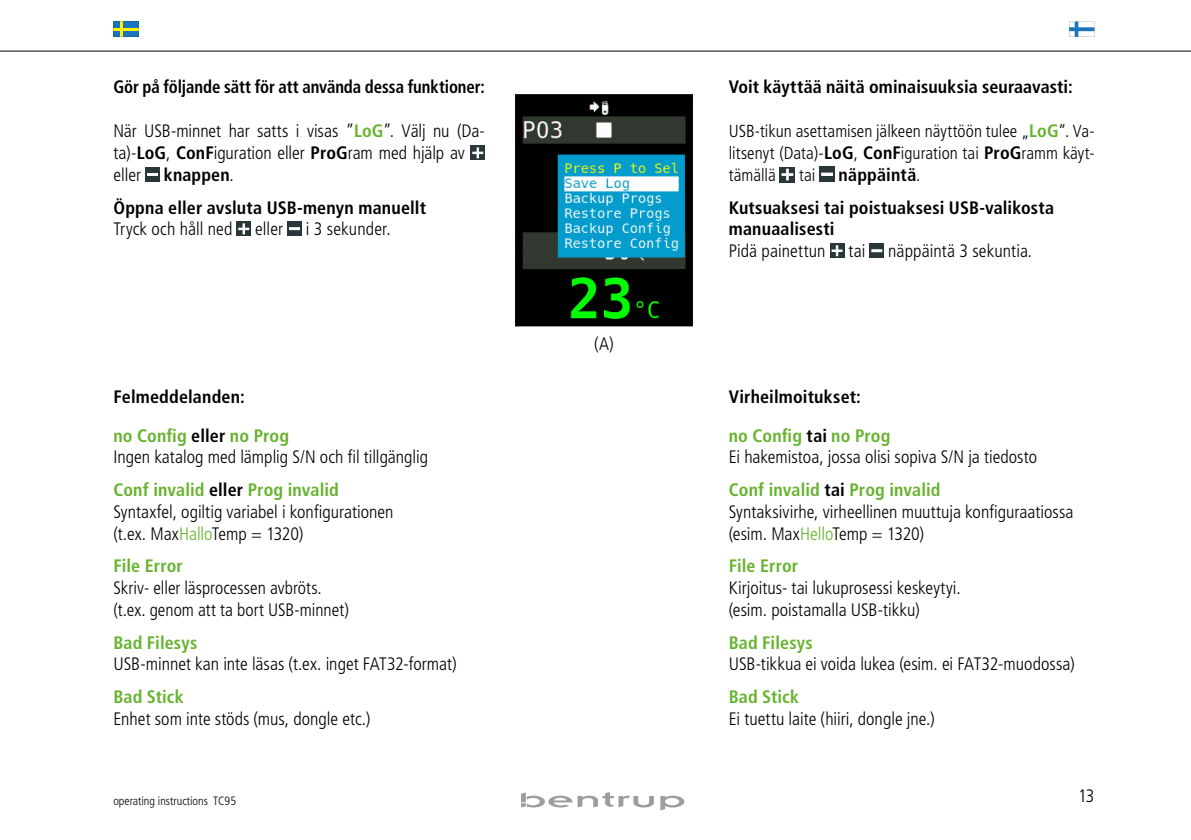
<style>
.page{position:relative;width:1191px;height:840px;background:#fff}
.page>*{position:absolute;margin:0;border:0;box-sizing:border-box;transform-origin:0 0}
.t1{font:300 condensed 18px/21.6px "Frutiger LT Pro";color:#000}
.t2{font:700 condensed 18px/33px "Frutiger LT Pro";letter-spacing:.005em;color:#000}
.t3{font:700 condensed 18px "Frutiger LT Pro";letter-spacing:.005em;color:#66b32e}
.t4{font:700 condensed 18px "Frutiger LT Pro";letter-spacing:.005em;color:#000;scale:.93 1}
.t5{font:300 condensed 17.4px/21.6px "Frutiger LT Pro";color:#000;text-align:justify}
.t6{font:300 condensed 12px "Frutiger LT Pro";color:#000}
.s1{font-weight:700;color:#66b32e}
.s2{font-weight:700}
.s3{font-weight:300}
.s4{color:#66b32e}
.s5{font-weight:700;font-size:18px;color:#66b32e}
.s6{font-weight:700;font-size:18px}
.s7{font-weight:300;font-size:17.4px}
.s8{font-size:17.4px}
</style>
<div class="page">
<hr style="left:0;top:51px;width:1191px;height:1px;background:#000">
<svg style="left:660px;top:795px;width:24px;height:15px"></svg>
<svg style="left:521px;top:792px;width:133px;height:15px"></svg>
<svg style="left:1069px;top:22px;width:25px;height:15px"></svg>
<svg style="left:113px;top:22px;width:26px;height:15px"></svg>
<div style="left:514px;top:94px;width:180px;height:234px;background:#000;opacity:.75"></div>
<div style="left:471px;top:146px;width:14px;height:14px;background:#29363a"></div>
<svg style="left:472px;top:147px;width:12px;height:12px"></svg>
<div style="left:145px;top:167px;width:15px;height:14px;background:#29363a"></div>
<svg style="left:147px;top:173px;width:11px;height:3px"></svg>
<div style="left:237px;top:222px;width:14px;height:14px;background:#29363a"></div>
<svg style="left:238px;top:223px;width:12px;height:12px"></svg>
<div style="left:287px;top:221px;width:15px;height:14px;background:#29363a"></div>
<svg style="left:289px;top:227px;width:11px;height:3px"></svg>
<div style="left:779px;top:167px;width:16px;height:15px;background:#29363a"></div>
<svg style="left:781px;top:168px;width:13px;height:13px"></svg>
<div style="left:819px;top:166px;width:15px;height:16px;background:#29363a"></div>
<div style="left:821px;top:172px;width:12px;height:4px;border:1px solid #fff"></div>
<div style="left:830px;top:243px;width:14px;height:15px;background:#29363a"></div>
<svg style="left:831px;top:245px;width:12px;height:11px"></svg>
<div style="left:869px;top:243px;width:15px;height:15px;background:#29363a"></div>
<svg style="left:871px;top:249px;width:11px;height:3px"></svg>
<p class="t4" style="left:113px;top:76px;width:401px">Gör på följande sätt för att använda dessa funktioner:</p>
<p class="t1" style="left:113px;top:120px;width:373px">När USB-minnet har satts i visas ”<span class="s1">LoG</span>”. Välj nu (Da&shy;ta)-<span class="s2">LoG</span>, <span class="s2">ConF</span>iguration eller <span class="s2">ProG</span>ram med hjälp av eller</p>
<p class="t2" style="left:113px;top:158px;width:314px;text-indent:50px">knappen<span class="s3">.<br></span>Öppna eller avsluta USB-menyn manuellt</p>
<p class="t1" style="left:113px;top:218px;width:120px">Tryck och håll ned</p>
<p class="t1" style="left:255px;top:218px;width:29px">eller</p>
<p class="t1" style="left:306px;top:218px;width:86px">i 3 sekunder.</p>
<p class="t2" style="left:113px;top:377px;width:177px;line-height:38.6px">Felmeddelanden:<br><span class="s4">no Config</span> eller <span class="s4">no Prog</span></p>
<p class="t1" style="left:113px;top:440px;width:316px;line-height:33px">Ingen katalog med lämplig S/N och fil tillgänglig<br><span class="s1">Conf invalid</span> <span class="s2">eller</span> <span class="s1">Prog invalid</span></p>
<p class="t1" style="left:113px;top:500px;width:282px">Syntaxfel, ogiltig variabel i konfigurationen (t.ex. Max<span class="s4">Hallo</span>Temp = 1320)</p>
<p class="t3" style="left:113px;top:555px;width:71px">File Error</p>
<p class="t1" style="left:113px;top:577px;width:237px">Skriv- eller läsprocessen avbröts. (t.ex. genom att ta bort USB-minnet)</p>
<p class="t3" style="left:113px;top:631px;width:86px">Bad Filesys</p>
<p class="t1" style="left:113px;top:653px;width:345px">USB-minnet kan inte läsas (t.ex. inget FAT32-format)</p>
<p class="t3" style="left:113px;top:686px;width:72px">Bad Stick</p>
<p class="t1" style="left:113px;top:707px;width:258px">Enhet som inte stöds (mus, dongle etc.)</p>
<p class="t1" style="left:594px;top:332px;width:21px">(A)</p>
<p class="t2" style="left:728px;top:70px;width:345px">Voit käyttää näitä ominaisuuksia seuraavasti:</p>
<p class="t5" style="left:729px;top:121px;width:367px">USB-tikun asettamisen jälkeen näyttöön tulee „<span class="s5">LoG</span>“. Va&shy;litsenyt (Data)-<span class="s6">LoG</span>, <span class="s6">ConF</span>iguration tai <span class="s6">ProG</span>ramm käyt&shy;tämällä</p>
<p class="t2" style="left:729px;top:158px;width:327px;text-indent:110px">näppäintä<span class="s7">.<br></span>Kutsuaksesi tai poistuaksesi USB-valikosta</p>
<p class="t2" style="left:729px;top:212px;width:107px">manuaalisesti</p>
<p class="t1" style="left:729px;top:240px;width:98px">Pidä painettun</p>
<p class="t1" style="left:848px;top:240px;width:18px">tai</p>
<p class="t1" style="left:888px;top:240px;width:145px">näppäintä 3 sekuntia<span class="s8">.</span></p>
<p class="t5" style="left:799px;top:164px;width:18px">tai</p>
<p class="t2" style="left:728px;top:377px;width:163px;line-height:38.6px">Virheilmoitukset:<br><span class="s4">no Config</span> tai <span class="s4">no Prog</span></p>
<p class="t1" style="left:728px;top:440px;width:310px;line-height:33px">Ei hakemistoa, jossa olisi sopiva S/N ja tiedosto<br><span class="s1">Conf invalid</span> <span class="s2">tai</span> <span class="s1">Prog invalid</span></p>
<p class="t1" style="left:728px;top:500px;width:346px">Syntaksivirhe, virheellinen muuttuja konfiguraatiossa (esim. Max<span class="s4">Hello</span>Temp = 1320)</p>
<p class="t3" style="left:728px;top:555px;width:71px">File Error</p>
<p class="t1" style="left:728px;top:577px;width:234px">Kirjoitus- tai lukuprosessi keskeytyi. (esim. poistamalla USB-tikku)</p>
<p class="t3" style="left:728px;top:631px;width:86px">Bad Filesys</p>
<p class="t1" style="left:728px;top:653px;width:348px">USB-tikkua ei voida lukea (esim. ei FAT32-muodossa)</p>
<p class="t3" style="left:728px;top:686px;width:72px">Bad Stick</p>
<p class="t1" style="left:728px;top:707px;width:207px">Ei tuettu laite (hiiri, dongle jne.)</p>
<p class="t6" style="left:113px;top:793px;width:124px">operating instructions TC95</p>
<p class="t1" style="left:1078px;top:785px;width:18px">13</p>
</div>
